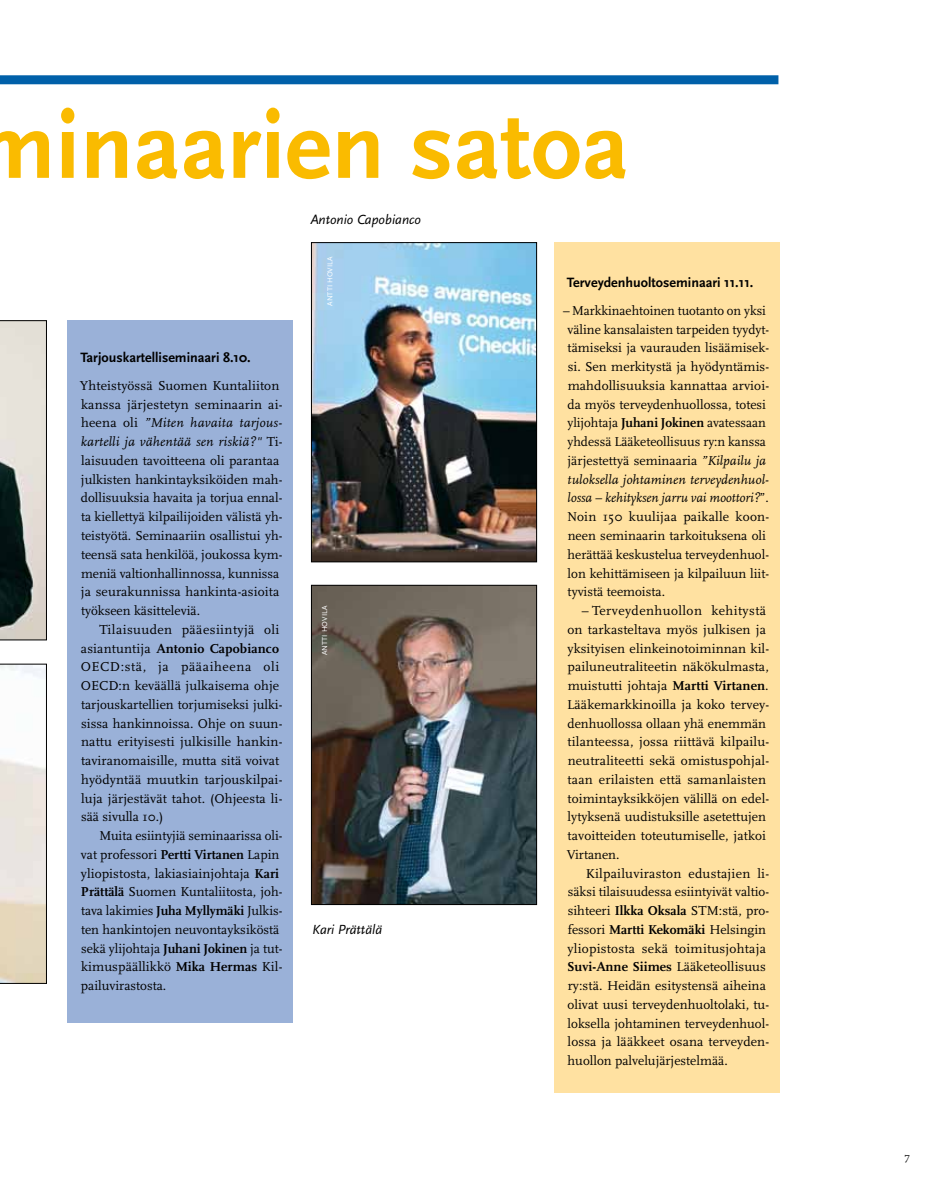
<style>
.page{position:relative;width:949px;height:1191px;background:#fff}
.page>*{position:absolute;margin:0;border:0;box-sizing:border-box;transform-origin:0 0}
.t1{font:700 98.55px "Scala Sans";color:#fabb00}
.t2{font:700 14.1px "Scala Sans";color:#000}
.t3{font:italic 13.8px "Scala Sans";color:#000}
.t4{font:13.5px/18.8px "Scala";color:#000}
.t5{font:10.5px "Scala";color:#000}
.t6{font:7.5px "Scala Sans";color:#fff}
.s1{font-style:italic}
.s2{font-weight:700}
</style>
<div class="page">
<div style="left:68px;top:320px;width:224px;height:702px;background:#9ab1d8"></div>
<div style="left:554px;top:242px;width:225px;height:851px;background:#ffe1a1"></div>
<div style="left:0;top:75px;width:778px;height:9px;background:#0060a9"></div>
<svg style="left:0;top:320px;width:47px;height:320px;background:#a5a6a0"></svg>
<img style="left:313px;top:244px;width:221px;height:316px">
<div style="left:311px;top:242px;width:225px;height:320px;border:1px solid #000"></div>
<svg style="left:0;top:664px;width:47px;height:319px"></svg>
<img style="left:313px;top:587px;width:221px;height:315px">
<div style="left:311px;top:585px;width:225px;height:319px;border:1px solid #000"></div>
<h1 class="t1" style="left:-26px;top:93px;width:656px">minaarien satoa</h1>
<p class="t2" style="left:80px;top:349px;width:172px">Tarjouskartelliseminaari 8.10.</p>
<p class="t4" style="left:80px;top:376px;width:204px">Yhteistyössä Suomen Kuntaliiton kanssa järjestetyn seminaarin ai&shy;heena oli <span class="s1">”Miten havaita tarjous&shy;kartelli ja vähentää sen riskiä?"</span> Ti&shy;laisuuden tavoitteena oli parantaa julkisten hankintayksiköiden mah&shy;dollisuuksia havaita ja torjua ennal&shy;ta kiellettyä kilpailijoiden välistä yh&shy;teistyötä. Seminaariin osallistui yh&shy;teensä sata henkilöä, joukossa kym&shy;meniä valtionhallinnossa, kunnissa ja seurakunnissa hankinta-asioita työkseen käsitteleviä.</p>
<p class="t4" style="left:81px;top:620px;width:203px;text-indent:19px">Tilaisuuden pääesiintyjä oli asiantuntija <span class="s2">Antonio Capobianco </span>OECD:stä, ja pääaiheena oli OECD:n keväällä julkaisema ohje tarjouskartellien torjumiseksi julki&shy;sissa hankinnoissa. Ohje on suun&shy;nattu erityisesti julkisille hankin&shy;taviranomaisille, mutta sitä voivat hyödyntää muutkin tarjouskilpai&shy;luja järjestävät tahot. (Ohjeesta li&shy;sää sivulla 10.)</p>
<p class="t4" style="left:81px;top:826px;width:203px;text-indent:18px">Muita esiintyjiä seminaarissa oli&shy;vat professori <span class="s2">Pertti Virtanen</span> Lapin yliopistosta, lakiasiainjohtaja <span class="s2">Kari Prättälä</span> Suomen Kuntaliitosta, joh&shy;tava lakimies <span class="s2">Juha Myllymäki</span> Julkis&shy;ten hankintojen neuvontayksiköstä sekä ylijohtaja <span class="s2">Juhani Jokinen</span> ja tut&shy;kimuspäällikkö <span class="s2">Mika Hermas</span> Kil&shy;pailuvirastosta.</p>
<p class="t3" style="left:310px;top:212px;width:112px">Antonio Capobianco</p>
<p class="t6" style="left:326px;top:306px;width:28px;rotate:-90deg">ANTTI HOVILA</p>
<p class="t6" style="left:320px;top:655px;width:28px;rotate:-90deg">ANTTI HOVILA</p>
<p class="t3" style="left:312px;top:922px;width:71px">Kari Prättälä</p>
<p class="t2" style="left:566px;top:274px;width:188px">Terveydenhuoltoseminaari 11.11.</p>
<p class="t4" style="left:567px;top:301px;width:203px;text-indent:-4px">– Markkinaehtoinen tuotanto on yksi väline kansalaisten tarpeiden tyydyt&shy;tämiseksi ja vaurauden lisäämisek&shy;si. Sen merkitystä ja hyödyntämis&shy;mahdollisuuksia kannattaa arvioi&shy;da myös terveydenhuollossa, totesi ylijohtaja <span class="s2">Juhani Jokinen</span> avatessaan yhdessä Lääketeollisuus ry:n kanssa järjestettyä seminaaria <span class="s1">”Kilpailu ja tuloksella johtaminen terveydenhuol&shy;lossa – kehityksen jarru vai moottori?</span>”.<br>Noin 150 kuulijaa paikalle koon&shy;neen seminaarin tarkoituksena oli herättää keskustelua terveydenhuol&shy;lon kehittämiseen ja kilpailuun liit&shy;tyvistä teemoista.</p>
<p class="t4" style="left:566px;top:601px;width:204px;text-indent:15px">– Terveydenhuollon kehitystä on tarkasteltava myös julkisen ja yksityisen elinkeinotoiminnan kil&shy;pailuneutraliteetin näkökulmasta, muistutti johtaja <span class="s2">Martti Virtanen</span>.<br>Lääkemarkkinoilla ja koko tervey&shy;denhuollossa ollaan yhä enemmän tilanteessa, jossa riittävä kilpailu&shy;neutraliteetti sekä omistuspohjal&shy;taan erilaisten että samanlaisten toimintayksikköjen välillä on edel&shy;lytyksenä uudistuksille asetettujen tavoitteiden toteutumiselle, jatkoi Virtanen.</p>
<p class="t4" style="left:567px;top:864px;width:203px;text-indent:19px">Kilpailuviraston edustajien li&shy;säksi tilaisuudessa esiintyivät valtio&shy;sihteeri <span class="s2">Ilkka Oksala</span> STM:stä, pro&shy;fessori <span class="s2">Martti Kekomäki</span> Helsingin yliopistosta sekä toimitusjohtaja <span class="s2">Suvi-Anne Siimes</span> Lääketeollisuus ry:stä. Heidän esitystensä aiheina olivat uusi terveydenhuoltolaki, tu&shy;loksella johtaminen terveydenhuol&shy;lossa ja lääkkeet osana terveyden&shy;huollon palvelujärjestelmää.</p>
<p class="t5" style="left:904px;top:1150px;width:7px">7</p>
</div>
